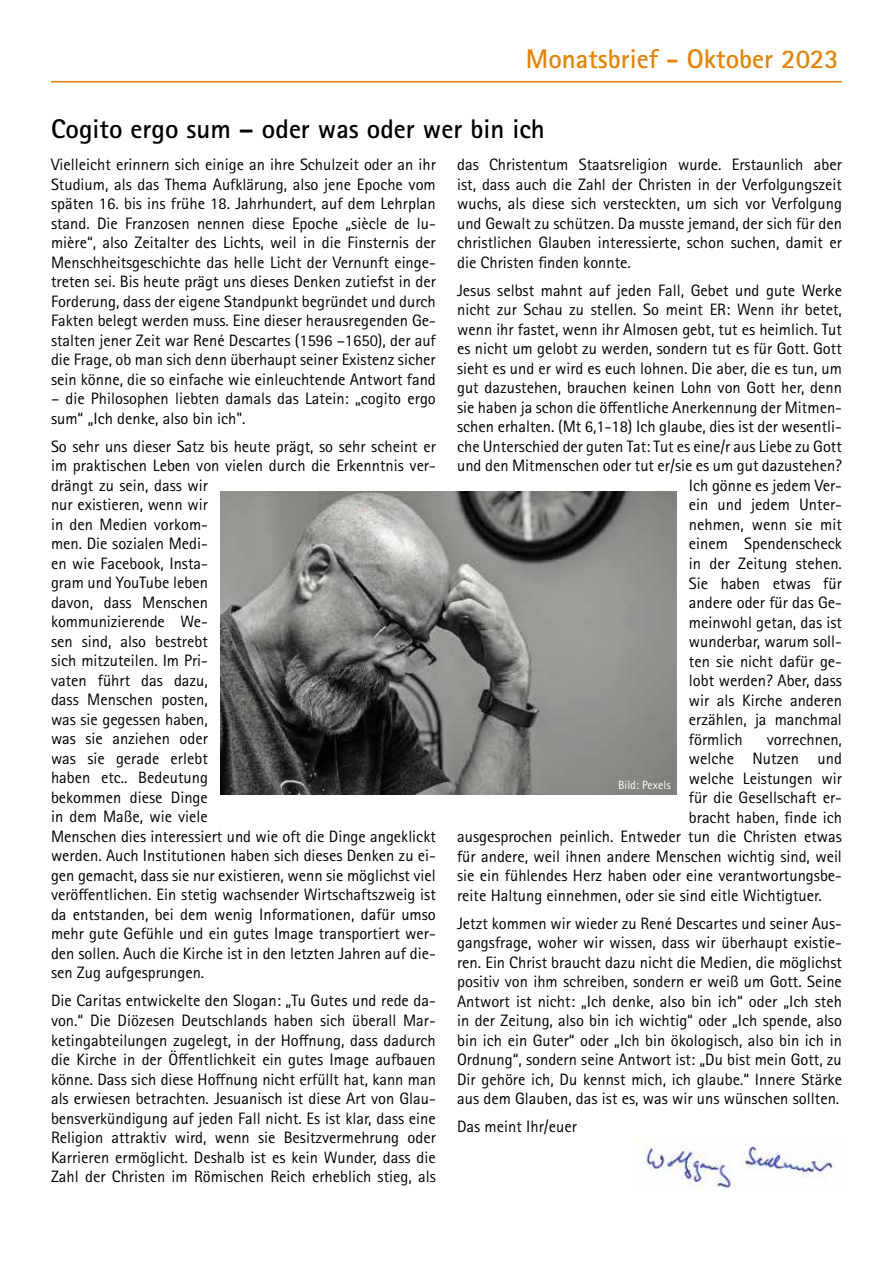
<style>
.page{position:relative;width:893px;height:1263px;background:#fff}
.page>*{position:absolute;margin:0;border:0;box-sizing:border-box;transform-origin:0 0}
.t1{font:700 27px "Rotis Sans Serif Std";color:#000}
.t2{font:700 27px "Rotis Sans Serif Std";color:#e18409}
.t3{font:16.5px/19.5px "Rotis Sans Serif Std";color:#000;text-align:justify}
.t4{font:12px "Rotis Sans Serif Std";color:#fff}
</style>
<div class="page">
<hr style="left:51px;top:81px;width:791px;height:1px;background:#e18409">
<img style="left:637px;top:1138px;width:198px;height:50px">
<img style="left:221px;top:491px;width:455px;height:304px">
<h1 class="t2" style="left:526px;top:41px;width:314px">Monatsbrief - Oktober 2023</h1>
<h1 class="t1" style="left:51px;top:112px;width:495px">Cogito ergo sum – oder was oder wer bin ich</h1>
<p class="t3" style="left:51px;top:155px;width:386px">Vielleicht erinnern sich einige an ihre Schulzeit oder an ihr Studium, als das Thema Aufklärung, also jene Epoche vom späten 16. bis ins frühe 18. Jahrhundert, auf dem Lehrplan stand. Die Franzosen nennen diese Epoche „siècle de lu&shy;mière“, also Zeitalter des Lichts, weil in die Finsternis der Menschheitsgeschichte das helle Licht der Vernunft einge&shy;treten sei. Bis heute prägt uns dieses Denken zutiefst in der Forderung, dass der eigene Standpunkt begründet und durch Fakten belegt werden muss. Eine dieser herausregenden Ge&shy;stalten jener Zeit war René Descartes (1596 –1650), der auf die Frage, ob man sich denn überhaupt seiner Existenz sicher sein könne, die so einfache wie einleuchtende Antwort fand</p>
<p class="t3" style="left:51px;top:389px;width:386px">– die Philosophen liebten damals das Latein: „cogito ergo sum“ „Ich denke, also bin ich".</p>
<p class="t3" style="left:51px;top:437px;width:386px;text-align:left">So sehr uns dieser Satz bis heute prägt, so sehr scheint er im praktischen Leben von vielen durch die Erkenntnis ver&shy;drängt zu sein, dass wir<br>nur existieren, wenn wir<br>in den Medien vorkom-<br>men. Die sozialen Medi-<br>en wie Facebook, Insta-<br>gram und YouTube leben<br>davon, dass Menschen<br>kommunizierende We-<br>sen sind, also bestrebt<br>sich mitzuteilen. Im Pri-<br>vaten führt das dazu,<br>dass Menschen posten,<br>was sie gegessen haben,<br>was sie anziehen oder<br>was sie gerade erlebt<br>haben etc.. Bedeutung<br>bekommen diese Dinge<br>in dem Maße, wie viele<br>Menschen dies interessiert und wie oft die Dinge angeklickt werden. Auch Institutionen haben sich dieses Denken zu ei&shy;gen gemacht, dass sie nur existieren, wenn sie möglichst viel veröffentlichen. Ein stetig wachsender Wirtschaftszweig ist da entstanden, bei dem wenig Informationen, dafür umso mehr gute Gefühle und ein gutes Image transportiert wer&shy;den sollen. Auch die Kirche ist in den letzten Jahren auf die&shy;sen Zug aufgesprungen.</p>
<p class="t3" style="left:51px;top:991px;width:386px">Die Caritas entwickelte den Slogan: „Tu Gutes und rede da&shy;von.“ Die Diözesen Deutschlands haben sich überall Mar&shy;ketingabteilungen zugelegt, in der Hoffnung, dass dadurch die Kirche in der Öffentlichkeit ein gutes Image aufbauen könne. Dass sich diese Hoffnung nicht erfüllt hat, kann man als erwiesen betrachten. Jesuanisch ist diese Art von Glau&shy;bensverkündigung auf jeden Fall nicht. Es ist klar, dass eine Religion attraktiv wird, wenn sie Besitzvermehrung oder Karrieren ermöglicht. Deshalb ist es kein Wunder, dass die Zahl der Christen im Römischen Reich erheblich stieg, als</p>
<p class="t3" style="left:457px;top:155px;width:386px">das Christentum Staatsreligion wurde. Erstaunlich aber ist, dass auch die Zahl der Christen in der Verfolgungszeit wuchs, als diese sich versteckten, um sich vor Verfolgung und Gewalt zu schützen. Da musste jemand, der sich für den christlichen Glauben interessierte, schon suchen, damit er die Christen finden konnte.</p>
<p class="t3" style="left:457px;top:281px;width:386px">Jesus selbst mahnt auf jeden Fall, Gebet und gute Werke</p>
<p class="t3" style="left:457px;top:300px;width:386px">nicht zur Schau zu stellen. So meint ER: Wenn ihr betet,</p>
<p class="t3" style="left:457px;top:320px;width:386px">wenn ihr fastet, wenn ihr Almosen gebt, tut es heimlich. Tut</p>
<p class="t3" style="left:457px;top:339px;width:386px">es nicht um gelobt zu werden, sondern tut es für Gott. Gott</p>
<p class="t3" style="left:457px;top:359px;width:386px">sieht es und er wird es euch lohnen. Die aber, die es tun, um</p>
<p class="t3" style="left:457px;top:378px;width:386px">gut dazustehen, brauchen keinen Lohn von Gott her, denn</p>
<p class="t3" style="left:457px;top:398px;width:386px">sie haben ja schon die öffentliche Anerkennung der Mitmen-</p>
<p class="t3" style="left:457px;top:417px;width:386px">schen erhalten. (Mt 6,1-18) Ich glaube, dies ist der wesentli-</p>
<p class="t3" style="left:457px;top:437px;width:386px">che Unterschied der guten Tat: Tut es eine/r aus Liebe zu Gott</p>
<p class="t3" style="left:457px;top:456px;width:386px">und den Mitmenschen oder tut er/sie es um gut dazustehen?</p>
<p class="t3" style="left:689px;top:476px;width:155px">Ich gönne es jedem Ver-</p>
<p class="t3" style="left:689px;top:495px;width:155px">ein und jedem Unter-</p>
<p class="t3" style="left:689px;top:515px;width:155px">nehmen, wenn sie mit</p>
<p class="t3" style="left:689px;top:534px;width:155px">einem Spendenscheck</p>
<p class="t3" style="left:689px;top:554px;width:155px">in der Zeitung stehen.</p>
<p class="t3" style="left:689px;top:573px;width:155px">Sie haben etwas für</p>
<p class="t3" style="left:689px;top:593px;width:155px">andere oder für das Ge-</p>
<p class="t3" style="left:689px;top:612px;width:155px">meinwohl getan, das ist</p>
<p class="t3" style="left:689px;top:632px;width:155px">wunderbar, warum soll-</p>
<p class="t3" style="left:689px;top:651px;width:155px">ten sie nicht dafür ge-</p>
<p class="t3" style="left:689px;top:671px;width:155px">lobt werden? Aber, dass</p>
<p class="t3" style="left:689px;top:690px;width:155px">wir als Kirche anderen</p>
<p class="t3" style="left:689px;top:710px;width:155px">erzählen, ja manchmal</p>
<p class="t3" style="left:689px;top:729px;width:55px">förmlich</p>
<p class="t3" style="left:767px;top:729px;width:77px">vorrechnen,</p>
<p class="t3" style="left:689px;top:749px;width:155px">welche Nutzen und</p>
<p class="t3" style="left:689px;top:768px;width:155px">welche Leistungen wir</p>
<p class="t3" style="left:689px;top:788px;width:155px">für die Gesellschaft er-</p>
<p class="t3" style="left:689px;top:807px;width:155px">bracht haben, finde ich</p>
<p class="t3" style="left:457px;top:827px;width:386px">ausgesprochen peinlich. Entweder tun die Christen etwas</p>
<p class="t3" style="left:457px;top:846px;width:386px">für andere, weil ihnen andere Menschen wichtig sind, weil</p>
<p class="t3" style="left:457px;top:866px;width:386px">sie ein fühlendes Herz haben oder eine verantwortungsbe-</p>
<p class="t3" style="left:457px;top:885px;width:366px">reite Haltung einnehmen, oder sie sind eitle Wichtigtuer.</p>
<p class="t3" style="left:457px;top:913px;width:386px">Jetzt kommen wir wieder zu René Descartes und seiner Aus&shy;gangsfrage, woher wir wissen, dass wir überhaupt existie&shy;ren. Ein Christ braucht dazu nicht die Medien, die möglichst positiv von ihm schreiben, sondern er weiß um Gott. Seine Antwort ist nicht: „Ich denke, also bin ich“ oder „Ich steh in der Zeitung, also bin ich wichtig“ oder „Ich spende, also bin ich ein Guter“ oder „Ich bin ökologisch, also bin ich in Ordnung“, sondern seine Antwort ist: „Du bist mein Gott, zu Dir gehöre ich, Du kennst mich, ich glaube.“ Innere Stärke aus dem Glauben, das ist es, was wir uns wünschen sollten.</p>
<p class="t3" style="left:457px;top:1117px;width:121px">Das meint Ihr/euer</p>
<p class="t4" style="left:618px;top:778px;width:54px">Bild: Pexels</p>
</div>
